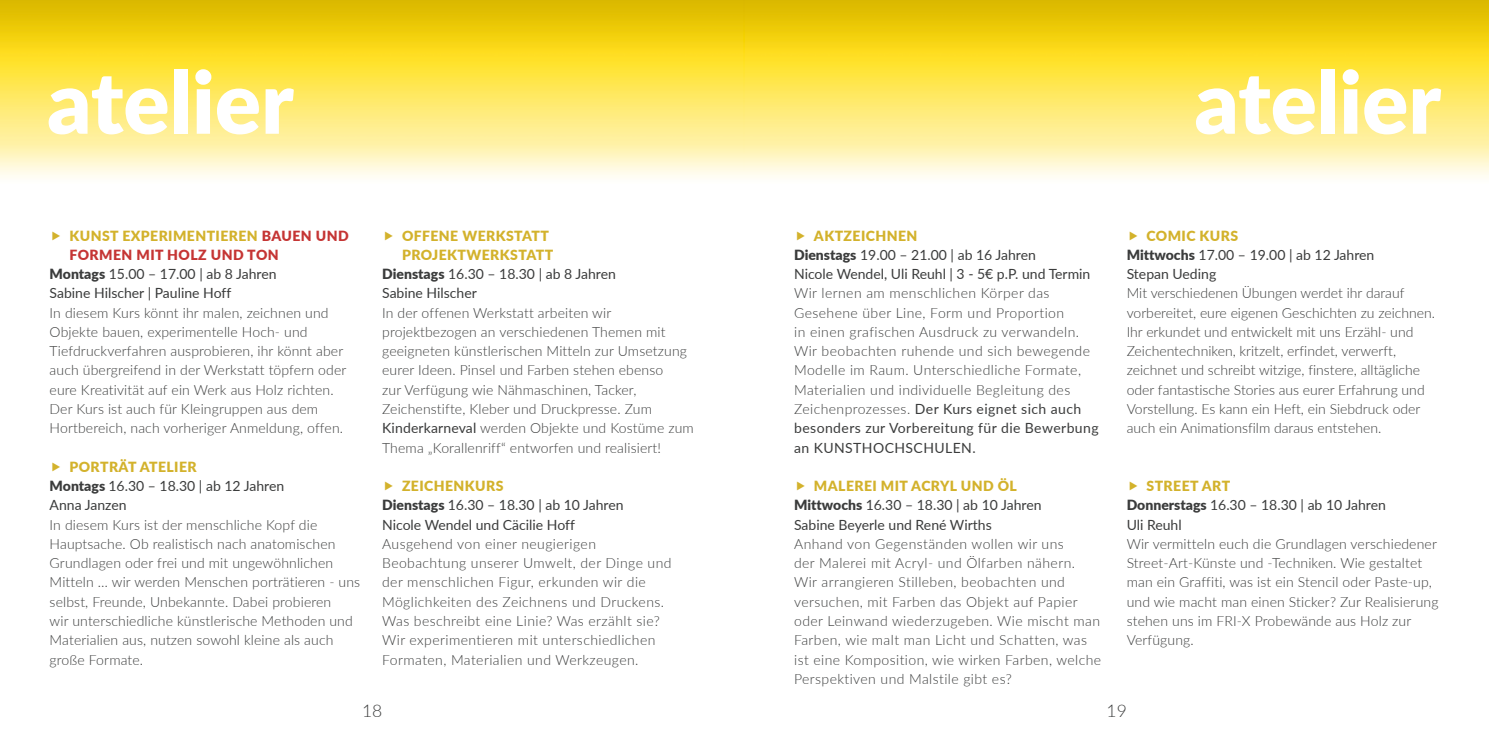
<style>
.page{position:relative;width:1489px;height:745px;background:#fff}
.page>*{position:absolute;margin:0;border:0;box-sizing:border-box;transform-origin:0 0}
.t1{font:900 85.75px "Lato";color:#fff}
.t2{font:300 17.5px "Lato";color:#3b3c3c}
.t3{font:300 14px/19.2px "Lato";letter-spacing:.01em;color:#3b3c3c}
.t4{font:300 14px/19.2px "Lato";letter-spacing:.03em;color:#3b3c3c}
.t5{font:14px/19.2px "Lato";color:#3b3c3c}
.t6{font:900 14px "Lato";letter-spacing:.03em;color:#d3b22c}
.t7{font:900 14px "Lato";letter-spacing:.03em;color:#c53534}
.s1{color:#c53534}
.s2{font-weight:900}
.s3{font-weight:900;color:#d3b22c}
.s4{font-weight:400}
</style>
<div class="page">
<img style="left:0;top:0;width:1488px;height:178px">
<h1 class="t1" style="left:47px;top:56px;width:248px">atelier</h1>
<p class="t6" style="left:69px;top:225px;width:281px">KUNST EXPERIMENTIEREN <span class="s1">BAUEN UND</span></p>
<p class="t7" style="left:69px;top:244px;width:211px">FORMEN MIT HOLZ UND TON</p>
<p class="t5" style="left:50px;top:264px;width:228px"><span class="s2">Montags</span> 15.00 – 17.00 | ab 8 Jahren</p>
<p class="t5" style="left:50px;top:283px;width:183px">Sabine Hilscher | Pauline Hoff</p>
<p class="t3" style="left:50px;top:303px;width:298px">In diesem Kurs könnt ihr malen, zeichnen und Objekte bauen, experimentelle Hoch- und Tiefdruckverfahren ausprobieren, ihr könnt aber auch übergreifend in der Werkstatt töpfern oder eure Kreativität auf ein Werk aus Holz richten.<br>Der Kurs ist auch für Kleingruppen aus dem Hortbereich, nach vorheriger Anmeldung, offen.</p>
<p class="t5" style="left:50px;top:456px;width:236px;text-indent:20px"><span class="s3">PORTRÄT ATELIER<br></span><span class="s2">Montags</span> 16.30 – 18.30 | ab 12 Jahren<br>Anna Janzen</p>
<p class="t3" style="left:50px;top:515px;width:312px">In diesem Kurs ist der menschliche Kopf die Hauptsache. Ob realistisch nach anatomischen Grundlagen oder frei und mit ungewöhnlichen Mitteln … wir werden Menschen porträtieren - uns selbst, Freunde, Unbekannte. Dabei probieren<br>wir unterschiedliche künstlerische Methoden und Materialien aus, nutzen sowohl kleine als auch große Formate.</p>
<p class="t6" style="left:402px;top:225px;width:149px">OFFENE WERKSTATT</p>
<p class="t6" style="left:402px;top:244px;width:153px">PROJEKTWERKSTATT</p>
<p class="t5" style="left:382px;top:264px;width:235px"><span class="s2">Dienstags</span> 16.30 – 18.30 | ab 8 Jahren</p>
<p class="t5" style="left:382px;top:283px;width:96px">Sabine Hilscher</p>
<p class="t3" style="left:382px;top:303px;width:313px">In der offenen Werkstatt arbeiten wir projektbezogen an verschiedenen Themen mit geeigneten künstlerischen Mitteln zur Umsetzung eurer Ideen. Pinsel und Farben stehen ebenso<br>zur Verfügung wie Nähmaschinen, Tacker, Zeichenstifte, Kleber und Druckpresse. Zum <span class="s4">Kinderkarneval</span> werden Objekte und Kostüme zum Thema „Korallenriff“ entworfen und realisiert!</p>
<p class="t5" style="left:382px;top:476px;width:243px;text-indent:20px"><span class="s3">ZEICHENKURS<br></span><span class="s2">Dienstags</span> 16.30 – 18.30 | ab 10 Jahren<br>Nicole Wendel und Cäcilie Hoff</p>
<p class="t4" style="left:382px;top:534px;width:291px">Ausgehend von einer neugierigen Beobachtung unserer Umwelt, der Dinge und der menschlichen Figur, erkunden wir die Möglichkeiten des Zeichnens und Druckens.<br>Was beschreibt eine Linie? Was erzählt sie?<br>Wir experimentieren mit unterschiedlichen Formaten, Materialien und Werkzeugen.</p>
<p class="t2" style="left:362px;top:701px;width:22px">18</p>
<h1 class="t1" style="left:1194px;top:56px;width:248px">atelier</h1>
<p class="t5" style="left:794px;top:225px;width:298px;text-indent:20px"><span class="s3">AKTZEICHNEN<br></span><span class="s2">Dienstags</span> 19.00 – 21.00 | ab 16 Jahren<br>Nicole Wendel, Uli Reuhl | 3 - 5€ p.P. und Termin</p>
<p class="t4" style="left:794px;top:284px;width:306px">Wir lernen am menschlichen Körper das Gesehene über Line, Form und Proportion<br>in einen grafischen Ausdruck zu verwandeln.<br>Wir beobachten ruhende und sich bewegende Modelle im Raum. Unterschiedliche Formate, Materialien und individuelle Begleitung des Zeichenprozesses. <span class="s4">Der Kurs eignet sich auch besonders zur Vorbereitung für die Bewerbung an KUNSTHOCHSCHULEN.</span></p>
<p class="t5" style="left:794px;top:476px;width:249px;text-indent:20px"><span class="s3">MALEREI MIT ACRYL UND ÖL<br></span><span class="s2">Mittwochs</span> 16.30 – 18.30 | ab 10 Jahren<br>Sabine Beyerle und René Wirths</p>
<p class="t4" style="left:794px;top:534px;width:308px">Anhand von Gegenständen wollen wir uns<br>der Malerei mit Acryl- und Ölfarben nähern.<br>Wir arrangieren Stilleben, beobachten und versuchen, mit Farben das Objekt auf Papier oder Leinwand wiederzugeben. Wie mischt man Farben, wie malt man Licht und Schatten, was ist eine Komposition, wie wirken Farben, welche Perspektiven und Malstile gibt es?</p>
<p class="t5" style="left:1126px;top:225px;width:249px;text-indent:20px"><span class="s3">COMIC KURS<br></span><span class="s2">Mittwochs</span> 17.00 – 19.00 | ab 12 Jahren<br>Stepan Ueding</p>
<p class="t3" style="left:1126px;top:284px;width:310px">Mit verschiedenen Übungen werdet ihr darauf vorbereitet, eure eigenen Geschichten zu zeichnen.<br>Ihr erkundet und entwickelt mit uns Erzähl- und Zeichentechniken, kritzelt, erfindet, verwerft, zeichnet und schreibt witzige, finstere, alltägliche oder fantastische Stories aus eurer Erfahrung und Vorstellung. Es kann ein Heft, ein Siebdruck oder auch ein Animationsfilm daraus entstehen.</p>
<p class="t5" style="left:1126px;top:476px;width:261px;text-indent:20px"><span class="s3">STREET ART<br></span><span class="s2">Donnerstags</span> 16.30 – 18.30 | ab 10 Jahren<br>Uli Reuhl</p>
<p class="t3" style="left:1126px;top:534px;width:313px">Wir vermitteln euch die Grundlagen verschiedener Street-Art-Künste und -Techniken. Wie gestaltet man ein Graffiti, was ist ein Stencil oder Paste-up, und wie macht man einen Sticker? Zur Realisierung stehen uns im FRI-X Probewände aus Holz zur Verfügung.</p>
<p class="t2" style="left:1106px;top:701px;width:22px">19</p>
</div>
